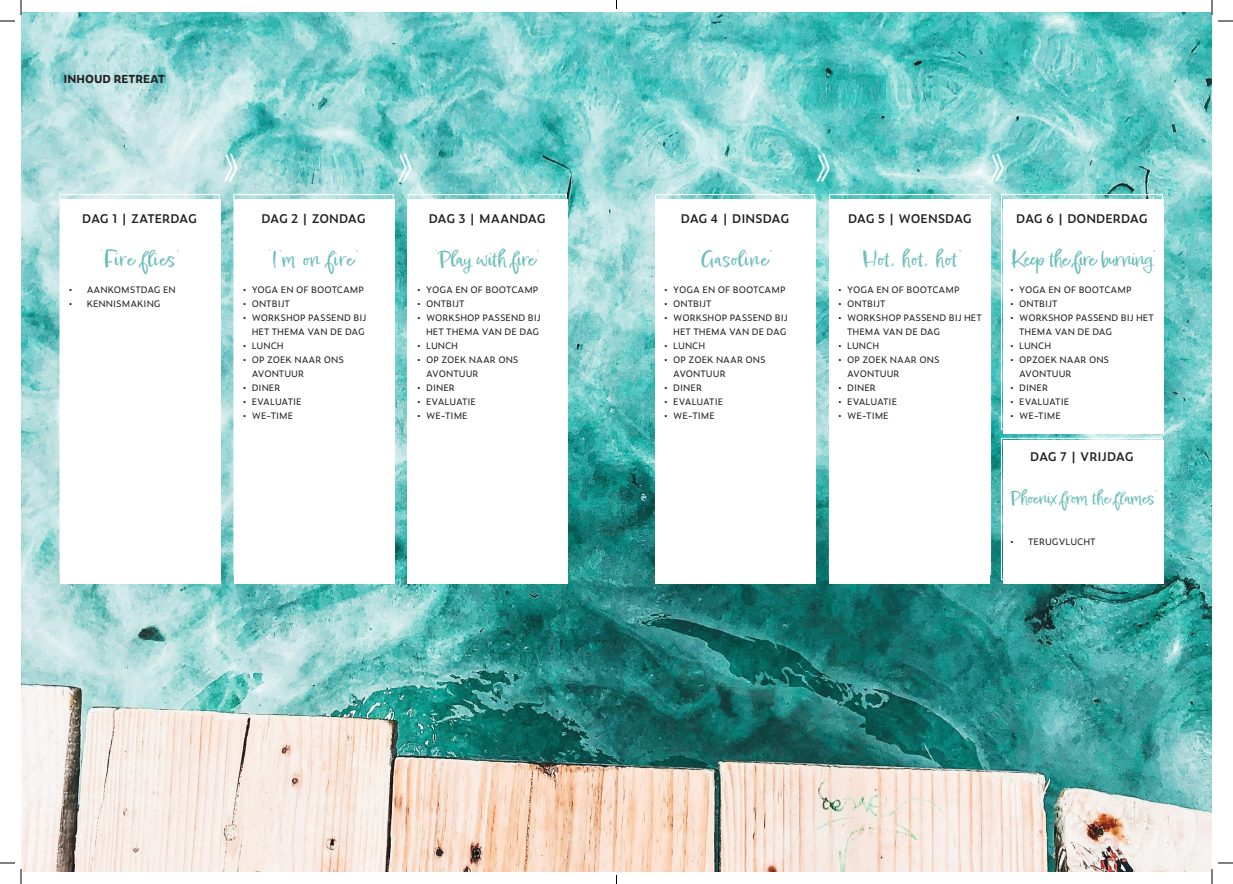
<style>
.page{position:relative;width:1233px;height:884px;background:#fff}
.page>*{position:absolute;margin:0;border:0;box-sizing:border-box;transform-origin:0 0}
.Kop_boven_tekst{font:700 37px "Amatic SC";color:#fff}
.Dagomschrijving{font:20px "Epicursive Script";letter-spacing:.04em;color:#6abeb8}
.Dagomschrijving-2{font:20px "Epicursive Script";letter-spacing:-.03em;color:#6abeb8}
.Dagomschrijving-3{font:20px "Epicursive Script";color:#6abeb8}
.Dagomschrijving-4{font:17px "Epicursive Script";letter-spacing:-.01em;color:#6abeb8}
.DAGtekst_groen{font:600 12px "Zeitung Pro";letter-spacing:-.035em;color:#231f20}
.DAGtekst_groen-2{font:600 12px "Zeitung Pro";color:#231f20}
.Alineastijl_1{font:700 11px "Zeitung Pro";color:#231f20}
.t1{font:9px/14px "Zeitung Pro";color:#231f20}
.s1{font-size:18px}
</style>
<div class="page">
<img style="left:21px;top:12px;width:1191px;height:859px">
<div style="left:60px;top:199px;width:160px;height:384px;background:#fff"></div>
<div style="left:234px;top:199px;width:160px;height:384px;background:#fff"></div>
<div style="left:407px;top:199px;width:161px;height:384px;background:#fff"></div>
<div style="left:407px;top:194px;width:160px;height:366px;border:1px solid #fff"></div>
<div style="left:655px;top:199px;width:161px;height:384px;background:#fff"></div>
<div style="left:655px;top:194px;width:160px;height:381px;border:1px solid #fff"></div>
<div style="left:829px;top:199px;width:161px;height:384px;background:#fff"></div>
<div style="left:829px;top:194px;width:161px;height:381px;border:1px solid #fff"></div>
<div style="left:1003px;top:199px;width:160px;height:234px;background:#fff"></div>
<div style="left:1001px;top:194px;width:161px;height:235px;border:1px solid #fff"></div>
<div style="left:1003px;top:440px;width:160px;height:143px;background:#fff"></div>
<div style="left:1001px;top:438px;width:161px;height:142px;border:1px solid #fff"></div>
<svg style="left:1218px;top:20px;width:15px;height:2px"></svg>
<svg style="left:1218px;top:862px;width:15px;height:2px"></svg>
<svg style="left:0;top:0;width:22px;height:22px"></svg>
<svg style="left:0;top:862px;width:22px;height:22px"></svg>
<svg style="left:1211px;top:0;width:1px;height:15px"></svg>
<svg style="left:1211px;top:869px;width:1px;height:15px"></svg>
<p class="Alineastijl_1" style="left:64px;top:71px;width:103px">INHOUD RETREAT</p>
<p class="Kop_boven_tekst" style="left:223px;top:139px;width:18px">»</p>
<p class="Kop_boven_tekst" style="left:397px;top:139px;width:18px">»</p>
<p class="Kop_boven_tekst" style="left:815px;top:139px;width:18px">»</p>
<p class="Kop_boven_tekst" style="left:989px;top:139px;width:18px">»</p>
<p class="DAGtekst_groen" style="left:82px;top:210px;width:116px">DAG 1 | ZATERDAG</p>
<p class="DAGtekst_groen" style="left:261px;top:210px;width:106px">DAG 2 | ZONDAG</p>
<p class="DAGtekst_groen" style="left:429px;top:210px;width:119px">DAG 3 | MAANDAG</p>
<p class="DAGtekst_groen" style="left:681px;top:210px;width:110px">DAG 4 | DINSDAG</p>
<p class="DAGtekst_groen" style="left:848px;top:210px;width:125px">DAG 5 | WOENSDAG</p>
<p class="DAGtekst_groen-2" style="left:1016px;top:210px;width:133px">DAG 6 | DONDERDAG</p>
<p class="Dagomschrijving" style="left:101px;top:247px;width:80px">‘Fire flies’</p>
<p class="Dagomschrijving" style="left:268px;top:247px;width:92px">‘I’m on fire’</p>
<p class="Dagomschrijving-3" style="left:435px;top:247px;width:106px">‘Play with fire’</p>
<p class="Dagomschrijving" style="left:697px;top:247px;width:76px">‘Gasoline’</p>
<p class="Dagomschrijving" style="left:859px;top:247px;width:104px">‘Hot, hot, hot’</p>
<p class="Dagomschrijving-2" style="left:1009px;top:247px;width:148px">‘Keep the fire burning’</p>
<p class="t1" style="left:69px;top:283px;width:109px">• AANKOMSTDAG EN</p>
<p class="t1" style="left:69px;top:297px;width:93px">• KENNISMAKING</p>
<p class="t1" style="left:243px;top:283px;width:123px">• YOGA EN OF BOOTCAMP</p>
<p class="t1" style="left:243px;top:297px;width:49px">• ONTBIJT</p>
<p class="t1" style="left:243px;top:311px;width:125px;text-align:right">• WORKSHOP PASSEND BIJ<br>HET THEMA VAN DE DAG</p>
<p class="t1" style="left:243px;top:339px;width:43px">• LUNCH</p>
<p class="t1" style="left:252px;top:353px;width:94px;text-indent:-9px">• OP ZOEK NAAR ONS<br>AVONTUUR</p>
<p class="t1" style="left:243px;top:381px;width:39px">• DINER</p>
<p class="t1" style="left:243px;top:395px;width:61px">• EVALUATIE</p>
<p class="t1" style="left:243px;top:409px;width:52px">• WE-TIME</p>
<p class="t1" style="left:417px;top:283px;width:123px">• YOGA EN OF BOOTCAMP</p>
<p class="t1" style="left:417px;top:297px;width:49px">• ONTBIJT</p>
<p class="t1" style="left:417px;top:311px;width:125px;text-align:right">• WORKSHOP PASSEND BIJ<br>HET THEMA VAN DE DAG</p>
<p class="t1" style="left:417px;top:339px;width:43px">• LUNCH</p>
<p class="t1" style="left:426px;top:353px;width:94px;text-indent:-9px">• OP ZOEK NAAR ONS<br>AVONTUUR</p>
<p class="t1" style="left:417px;top:381px;width:39px">• DINER</p>
<p class="t1" style="left:417px;top:395px;width:61px">• EVALUATIE</p>
<p class="t1" style="left:417px;top:409px;width:52px">• WE-TIME</p>
<p class="t1" style="left:664px;top:283px;width:123px">• YOGA EN OF BOOTCAMP</p>
<p class="t1" style="left:664px;top:297px;width:49px">• ONTBIJT</p>
<p class="t1" style="left:664px;top:311px;width:125px;text-align:right">• WORKSHOP PASSEND BIJ<br>HET THEMA VAN DE DAG</p>
<p class="t1" style="left:664px;top:339px;width:43px">• LUNCH</p>
<p class="t1" style="left:673px;top:353px;width:94px;text-indent:-9px">• OP ZOEK NAAR ONS<br>AVONTUUR</p>
<p class="t1" style="left:664px;top:381px;width:39px">• DINER</p>
<p class="t1" style="left:664px;top:395px;width:61px">• EVALUATIE</p>
<p class="t1" style="left:664px;top:409px;width:52px">• WE-TIME</p>
<p class="t1" style="left:838px;top:283px;width:123px">• YOGA EN OF BOOTCAMP</p>
<p class="t1" style="left:838px;top:297px;width:49px">• ONTBIJT</p>
<p class="t1" style="left:847px;top:311px;width:136px;text-indent:-9px">• WORKSHOP PASSEND BIJ HET<br>THEMA VAN DE DAG</p>
<p class="t1" style="left:838px;top:339px;width:43px">• LUNCH</p>
<p class="t1" style="left:847px;top:353px;width:94px;text-indent:-9px">• OP ZOEK NAAR ONS<br>AVONTUUR</p>
<p class="t1" style="left:838px;top:381px;width:39px">• DINER</p>
<p class="t1" style="left:838px;top:395px;width:61px">• EVALUATIE</p>
<p class="t1" style="left:838px;top:409px;width:52px">• WE-TIME</p>
<p class="t1" style="left:1010px;top:283px;width:123px">• YOGA EN OF BOOTCAMP</p>
<p class="t1" style="left:1010px;top:297px;width:49px">• ONTBIJT</p>
<p class="t1" style="left:1019px;top:311px;width:136px;text-indent:-9px">• WORKSHOP PASSEND BIJ HET<br>THEMA VAN DE DAG</p>
<p class="t1" style="left:1010px;top:339px;width:43px">• LUNCH</p>
<p class="t1" style="left:1019px;top:353px;width:91px;text-indent:-9px">• OPZOEK NAAR ONS<br>AVONTUUR</p>
<p class="t1" style="left:1010px;top:381px;width:39px">• DINER</p>
<p class="t1" style="left:1010px;top:395px;width:61px">• EVALUATIE</p>
<p class="t1" style="left:1010px;top:409px;width:52px">• WE-TIME</p>
<p class="DAGtekst_groen" style="left:1030px;top:448px;width:105px">DAG 7 | VRIJDAG</p>
<p class="Dagomschrijving-4" style="left:1007px;top:488px;width:151px"><span class="s1">‘</span>Phoenix from the flames’</p>
<p class="t1" style="left:1010px;top:535px;width:87px">• TERUGVLUCHT</p>
</div>
